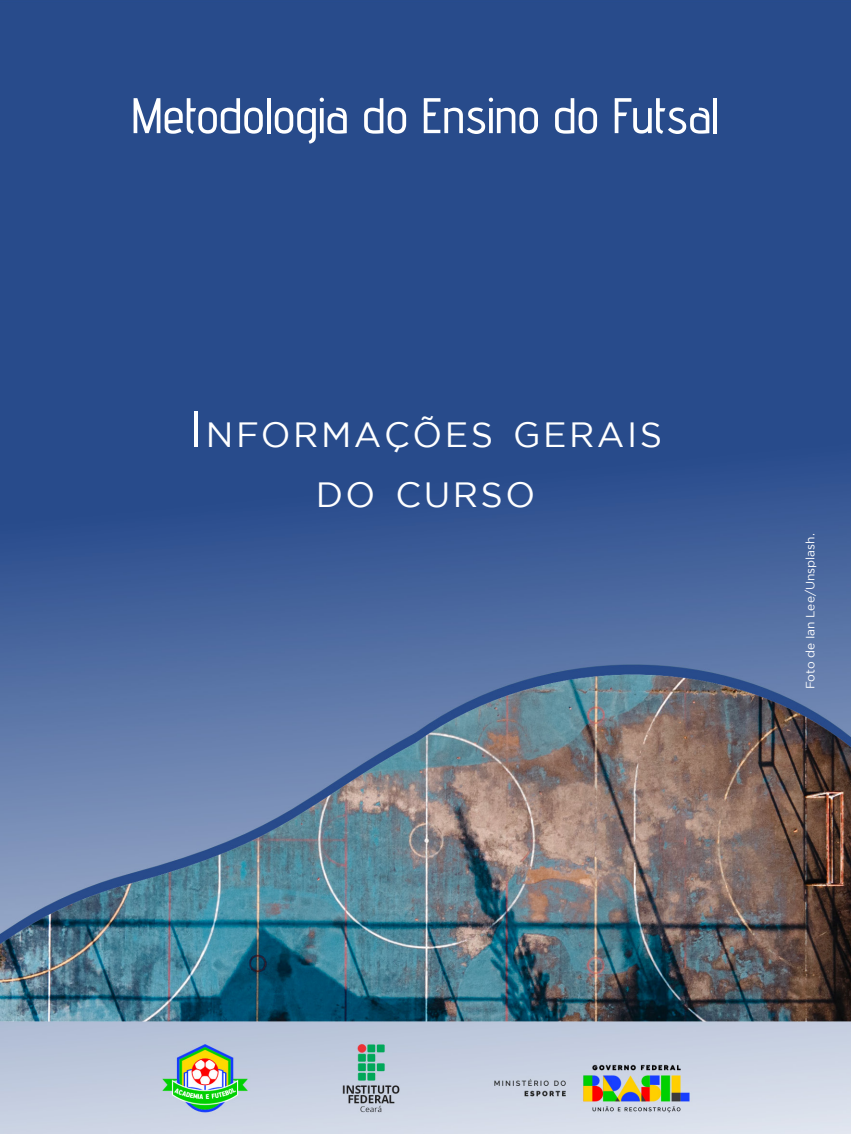
<style>
.page{position:relative;width:851px;height:1134px;background:#fff}
.page>*{position:absolute;margin:0;border:0;box-sizing:border-box;transform-origin:0 0}
.Nome_do_curso{font:500 50px "Advent Pro";letter-spacing:.01em;color:#fff}
.Título{font:35px/60px "Gotham";letter-spacing:.07em;color:#fff;text-align:center}
.t1{font:12px "Gotham";color:#fff}
.s1{font-size:50px}
</style>
<div class="page">
<img style="left:0;top:0;width:850px;height:1134px">
<p class="Nome_do_curso" style="left:131px;top:85px;width:589px">Metodologia do Ensino do Futsal</p>
<p class="Título" style="left:189px;top:404px;width:475px"><span class="s1">I</span>NFORMAÇÕES GERAIS<br>DO CURSO</p>
<p class="t1" style="left:803px;top:689px;width:158px;rotate:-90deg">Foto de Ian Lee/Unsplash.</p>
</div>
